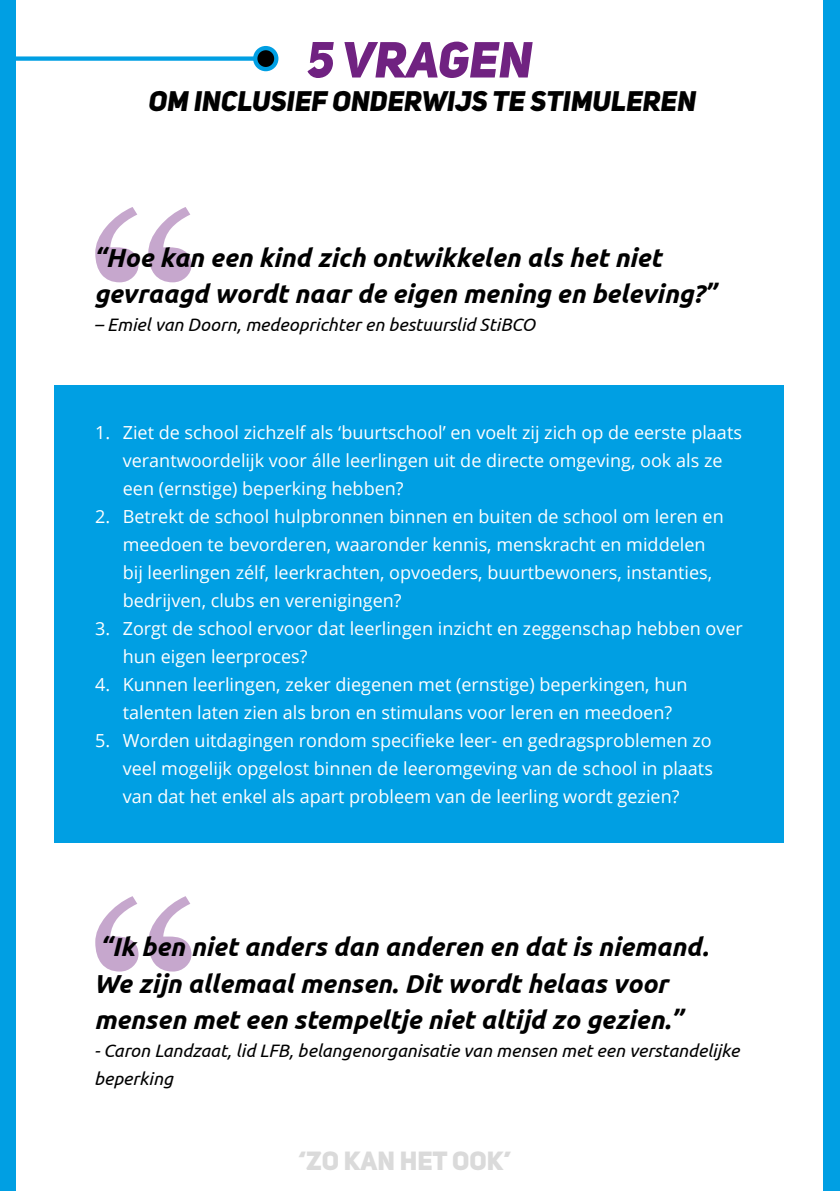
<style>
.page{position:relative;width:840px;height:1191px;background:#fff}
.page>*{position:absolute;margin:0;border:0;box-sizing:border-box;transform-origin:0 0}
.t1{font:50px "Uni Sans Heavy Italic CAPS";color:#702281}
.t2{font:28px "Uni Sans Heavy Italic CAPS";color:#000}
.t3{font:italic 700 26px/36px "Ubuntu";color:#000}
.t4{font:26px "Uni Sans Heavy CAPS";color:#dadada}
.t5{font:18px/28px "Open Sans";color:#fff}
.t6{font:italic 18px/28px "Ubuntu";color:#000}
</style>
<div class="page">
<div style="left:0;top:0;width:15px;height:1191px;background:#009fe3"></div>
<div style="left:823px;top:0;width:16px;height:1191px;background:#009fe3"></div>
<div style="left:54px;top:385px;width:730px;height:457px;background:#009fe3"></div>
<svg style="left:95px;top:896px;width:96px;height:75px"></svg>
<svg style="left:95px;top:207px;width:96px;height:75px"></svg>
<div style="left:0;top:56px;width:265px;height:5px;background:#009fe3"></div>
<svg style="left:255px;top:48px;width:21px;height:21px"></svg>
<div style="left:253px;top:46px;width:25px;height:25px;border:4px solid #009fe3;border-radius:50%"></div>
<h1 class="t1" style="left:307px;top:29px;width:227px">5 VRAGEN</h1>
<h2 class="t2" style="left:149px;top:84px;width:548px">OM INCLUSIEF ONDERWIJS TE STIMULEREN</h2>
<h3 class="t3" style="left:94px;top:240px;width:623px">“Hoe kan een kind zich ontwikkelen als het niet gevraagd wordt naar de eigen mening en beleving?”</h3>
<p class="t6" style="left:94px;top:310px;width:442px">– Emiel van Doorn, medeoprichter en bestuurslid StiBCO</p>
<p class="t5" style="left:123px;top:417px;width:620px;text-indent:-27px">1. Ziet de school zichzelf als ‘buurtschool’ en voelt zij zich op de eerste plaats verantwoordelijk voor álle leerlingen uit de directe omgeving, ook als ze een (ernstige) beperking hebben?</p>
<p class="t5" style="left:123px;top:502px;width:602px;text-indent:-27px">2. Betrekt de school hulpbronnen binnen en buiten de school om leren en meedoen te bevorderen, waaronder kennis, menskracht en middelen bij leerlingen zélf, leerkrachten, opvoeders, buurtbewoners, instanties, bedrijven, clubs en verenigingen?</p>
<p class="t5" style="left:123px;top:614px;width:621px;text-indent:-27px">3. Zorgt de school ervoor dat leerlingen inzicht en zeggenschap hebben over hun eigen leerproces?</p>
<p class="t5" style="left:123px;top:670px;width:566px;text-indent:-27px">4. Kunnen leerlingen, zeker diegenen met (ernstige) beperkingen, hun talenten laten zien als bron en stimulans voor leren en meedoen?</p>
<p class="t5" style="left:123px;top:726px;width:591px;text-align:justify;text-indent:-27px">5. Worden uitdagingen rondom specifieke leer- en gedragsproblemen zo veel mogelijk opgelost binnen de leeromgeving van de school in plaats van dat het enkel als apart probleem van de leerling wordt gezien?</p>
<h3 class="t3" style="left:94px;top:928px;width:615px">“Ik ben niet anders dan anderen en dat is niemand.<br>We zijn allemaal mensen. Dit wordt helaas voor mensen met een stempeltje niet altijd zo gezien.”</h3>
<p class="t6" style="left:94px;top:1035px;width:646px">- Caron Landzaat, lid LFB, belangenorganisatie van mensen met een verstandelijke beperking</p>
<h3 class="t4" style="left:298px;top:1144px;width:214px">‘ZO KAN HET OOK’</h3>
</div>
